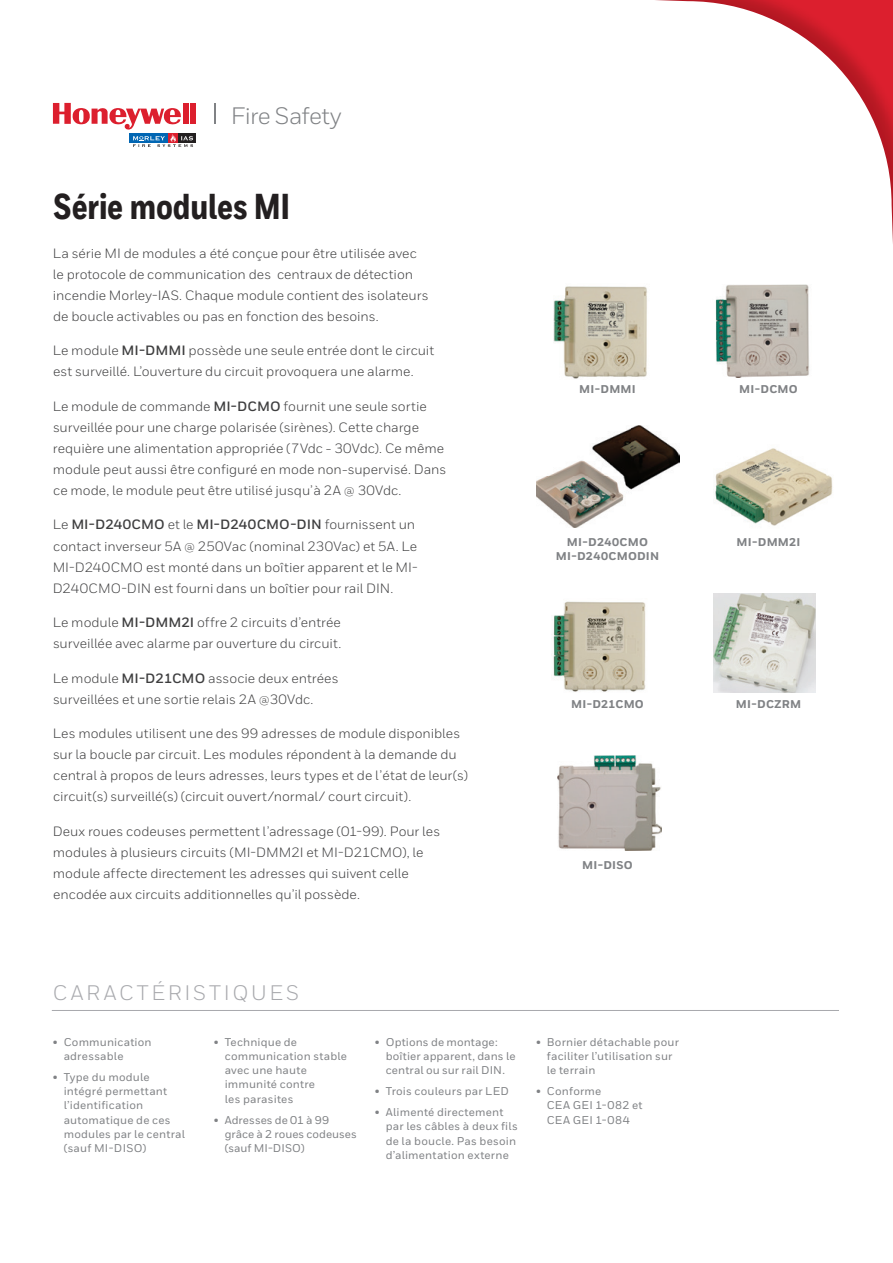
<style>
.page{position:relative;width:893px;height:1263px;background:#fff}
.page>*{position:absolute;margin:0;border:0;box-sizing:border-box;transform-origin:0 0}
.t1{font:800 36px "Honeywell Cond";letter-spacing:-.005em;color:#231f20}
.t2{font:23.7px "Honeywell Sans";letter-spacing:-.025em;color:#808285}
.t3{font:21px "Honeywell Sans";letter-spacing:.14em;color:#a8a9ad}
.t4{font:13.5px/21px "Honeywell Sans";color:#3e3e3f}
.t5{font:500 11.25px/14.2px "Honeywell Sans";letter-spacing:.015em;color:#808285}
.t6{font:800 11.25px/14.2px "Honeywell Sans";letter-spacing:.02em;color:#808285;text-align:center}
.s1{font-weight:700}
</style>
<div class="page">
<div style="left:190px;top:103px;width:6px;height:21px;background:#dc1f2e"></div>
<div style="left:178px;top:133px;width:18px;height:10px;background:#231f20"></div>
<svg style="left:53px;top:103px;width:140px;height:44px"></svg>
<img style="left:655px;top:0;width:238px;height:244px">
<svg style="left:214px;top:103px;width:1px;height:21px"></svg>
<img style="left:553px;top:286px;width:94px;height:93px">
<img style="left:715px;top:284px;width:94px;height:94px">
<img style="left:536px;top:425px;width:143px;height:102px">
<img style="left:715px;top:448px;width:118px;height:78px">
<img style="left:553px;top:601px;width:93px;height:91px">
<img style="left:714px;top:593px;width:101px;height:99px">
<img style="left:558px;top:755px;width:103px;height:95px">
<hr style="left:52px;top:1010px;width:787px;height:1px;background:#a8a9ad">
<h2 class="t2" style="left:231px;top:101px;width:112px">Fire Safety</h2>
<h1 class="t1" style="left:54px;top:185px;width:238px">Série modules MI</h1>
<p class="t4" style="left:53px;top:243px;width:377px">La série MI de modules a été conçue pour être utilisée avec le protocole de communication des centraux de détection incendie Morley-IAS. Chaque module contient des isolateurs de boucle activables ou pas en fonction des besoins.</p>
<p class="t4" style="left:53px;top:340px;width:383px">Le module <span class="s1">MI-DMMI</span> possède une seule entrée dont le circuit est surveillé. L’ouverture du circuit provoquera une alarme.</p>
<p class="t4" style="left:53px;top:396px;width:395px">Le module de commande <span class="s1">MI-DCMO</span> fournit une seule sortie surveillée pour une charge polarisée (sirènes). Cette charge requière une alimentation appropriée (7Vdc - 30Vdc). Ce même module peut aussi être configuré en mode non-supervisé. Dans ce mode, le module peut être utilisé jusqu’à 2A @ 30Vdc.</p>
<p class="t4" style="left:53px;top:514px;width:366px">Le <span class="s1">MI-D240CMO</span> et le <span class="s1">MI-D240CMO-DIN</span> fournissent un contact inverseur 5A @ 250Vac (nominal 230Vac) et 5A. Le MI-D240CMO est monté dans un boîtier apparent et le MI-D240CMO-DIN est fourni dans un boîtier pour rail DIN.</p>
<p class="t4" style="left:53px;top:612px;width:290px">Le module <span class="s1">MI-DMM2I</span> offre 2 circuits d’entrée surveillée avec alarme par ouverture du circuit.</p>
<p class="t4" style="left:53px;top:667px;width:287px">Le module <span class="s1">MI-D21CMO</span> associe deux entrées surveillées et une sortie relais 2A @30Vdc.</p>
<p class="t4" style="left:53px;top:723px;width:417px">Les modules utilisent une des 99 adresses de module disponibles sur la boucle par circuit. Les modules répondent à la demande du central à propos de leurs adresses, leurs types et de l’état de leur(s) circuit(s) surveillé(s) (circuit ouvert/normal/ court circuit).</p>
<p class="t4" style="left:53px;top:820px;width:389px">Deux roues codeuses permettent l’adressage (01-99). Pour les modules à plusieurs circuits (MI-DMM2I et MI-D21CMO), le module affecte directement les adresses qui suivent celle encodée aux circuits additionnelles qu’il possède.</p>
<p class="t6" style="left:579px;top:382px;width:58px">MI-DMMI</p>
<p class="t6" style="left:556px;top:535px;width:105px">MI-D240CMO<br>MI-D240CMODIN</p>
<p class="t6" style="left:571px;top:698px;width:74px">MI-D21CMO</p>
<p class="t6" style="left:582px;top:858px;width:52px">MI-DISO</p>
<h3 class="t3" style="left:53px;top:980px;width:248px">CARACTÉRISTIQUES</h3>
<p class="t5" style="left:64px;top:1035px;width:90px;text-indent:-11px">• Communication adressable</p>
<p class="t5" style="left:64px;top:1070px;width:123px;text-indent:-11px">• Type du module intégré permettant l’identification automatique de ces modules par le central (sauf MI-DISO)</p>
<p class="t5" style="left:225px;top:1035px;width:124px;text-indent:-11px">• Technique de communication stable avec une haute immunité contre<br>les parasites</p>
<p class="t5" style="left:225px;top:1113px;width:134px;text-indent:-11px">• Adresses de 01 à 99 grâce à 2 roues codeuses (sauf MI-DISO)</p>
<p class="t5" style="left:386px;top:1035px;width:131px;text-indent:-11px">• Options de montage: boîtier apparent, dans le central ou sur rail DIN.</p>
<p class="t5" style="left:375px;top:1084px;width:136px">• Trois couleurs par LED</p>
<p class="t5" style="left:386px;top:1105px;width:134px;text-indent:-11px">• Alimenté directement par les câbles à deux fils de la boucle. Pas besoin d’alimentation externe</p>
<p class="t5" style="left:547px;top:1035px;width:134px;text-indent:-11px">• Bornier détachable pour faciliter l’utilisation sur le terrain</p>
<p class="t5" style="left:547px;top:1084px;width:97px;text-indent:-11px">• Conforme<br>CEA GEI 1-082 et<br>CEA GEI 1-084</p>
<p class="t6" style="left:739px;top:382px;width:60px">MI-DCMO</p>
<p class="t6" style="left:737px;top:535px;width:65px">MI-DMM2I</p>
<p class="t6" style="left:736px;top:698px;width:67px">MI-DCZRM</p>
</div>
